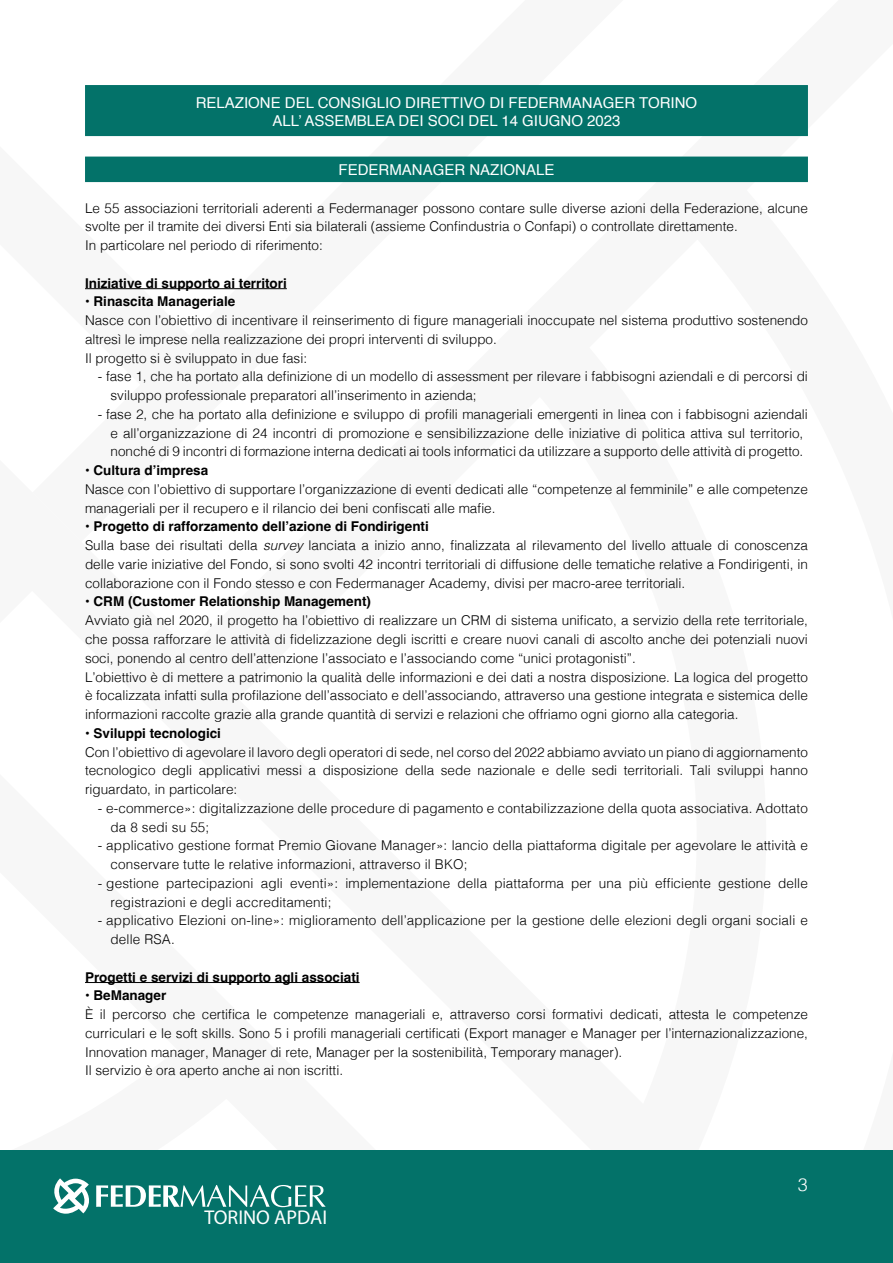
<style>
.page{position:relative;width:893px;height:1263px;background:#fff}
.page>*{position:absolute;margin:0;border:0;box-sizing:border-box;transform-origin:0 0}
.t1{font:19.95px "Myriad Pro";color:#fff}
.t2{font:300 18px "Helvetica";color:#fff}
.t3{font:15px/18px "Helvetica";color:#fff;text-align:center}
.t4{font:300 13.5px/18.8px "Helvetica";color:#000}
.t5{font:700 13.5px "Helvetica";color:#000}
.s1{font-weight:700}
.s2{font-style:italic}
</style>
<div class="page">
<svg style="left:85px;top:136px;width:626px;height:154px"></svg>
<div style="left:0;top:1150px;width:893px;height:113px;background:#037269"></div>
<svg style="left:53px;top:1178px;width:273px;height:36px"></svg>
<div style="left:85px;top:85px;width:723px;height:51px;background:#037269"></div>
<div style="left:85px;top:157px;width:723px;height:25px;background:#037269"></div>
<hr style="left:85px;top:288px;width:202px;height:1px;background:#000">
<hr style="left:85px;top:982px;width:275px;height:1px;background:#000">
<p class="t3" style="left:196px;top:95px;width:503px">RELAZIONE DEL CONSIGLIO DIRETTIVO DI FEDERMANAGER TORINO<br>ALL’ ASSEMBLEA DEI SOCI DEL 14 GIUGNO 2023</p>
<p class="t3" style="left:339px;top:162px;width:217px">FEDERMANAGER NAZIONALE</p>
<p class="t4" style="left:85px;top:199px;width:724px">Le 55 associazioni territoriali aderenti a Federmanager possono contare sulle diverse azioni della Federazione, alcune svolte per il tramite dei diversi Enti sia bilaterali (assieme Confindustria o Confapi) o controllate direttamente.<br>In particolare nel periodo di riferimento:</p>
<p class="t5" style="left:85px;top:278px;width:203px">Iniziative di supporto ai territori</p>
<p class="t5" style="left:85px;top:296px;width:152px">• Rinascita Manageriale</p>
<p class="t4" style="left:85px;top:310px;width:724px">Nasce con l’obiettivo di incentivare il reinserimento di figure manageriali inoccupate nel sistema produttivo sostenendo altresì le imprese nella realizzazione dei propri interventi di sviluppo.<br>Il progetto si è sviluppato in due fasi:</p>
<p class="t4" style="left:111px;top:366px;width:699px;text-indent:-13px">- fase 1, che ha portato alla definizione di un modello di assessment per rilevare i fabbisogni aziendali e di percorsi di sviluppo professionale preparatori all’inserimento in azienda;</p>
<p class="t4" style="left:111px;top:404px;width:699px;text-indent:-13px">- fase 2, che ha portato alla definizione e sviluppo di profili manageriali emergenti in linea con i fabbisogni aziendali e all’organizzazione di 24 incontri di promozione e sensibilizzazione delle iniziative di politica attiva sul territorio, nonché di 9 incontri di formazione interna dedicati ai tools informatici da utilizzare a supporto delle attività di progetto.</p>
<p class="t5" style="left:85px;top:462px;width:125px">• Cultura d’impresa</p>
<p class="t4" style="left:85px;top:480px;width:724px">Nasce con l’obiettivo di supportare l’organizzazione di eventi dedicati alle “competenze al femminile” e alle competenze manageriali per il recupero e il rilancio dei beni confiscati alle mafie.</p>
<p class="t4" style="left:85px;top:517px;width:724px"><span class="s1">• Progetto di rafforzamento dell’azione di Fondirigenti<br></span>Sulla base dei risultati della <span class="s2">survey</span> lanciata a inizio anno, finalizzata al rilevamento del livello attuale di conoscenza delle varie iniziative del Fondo, si sono svolti 42 incontri territoriali di diffusione delle tematiche relative a Fondirigenti, in collaborazione con il Fondo stesso e con Federmanager Academy, divisi per macro-aree territoriali.</p>
<p class="t5" style="left:85px;top:593px;width:287px">• CRM (Customer Relationship Management)</p>
<p class="t4" style="left:85px;top:610px;width:724px">Avviato già nel 2020, il progetto ha l’obiettivo di realizzare un CRM di sistema unificato, a servizio della rete territoriale, che possa rafforzare le attività di fidelizzazione degli iscritti e creare nuovi canali di ascolto anche dei potenziali nuovi soci, ponendo al centro dell’attenzione l’associato e l’associando come “unici protagonisti”.<br>L’obiettivo è di mettere a patrimonio la qualità delle informazioni e dei dati a nostra disposizione. La logica del progetto è focalizzata infatti sulla profilazione dell’associato e dell’associando, attraverso una gestione integrata e sistemica delle informazioni raccolte grazie alla grande quantità di servizi e relazioni che offriamo ogni giorno alla categoria.</p>
<p class="t5" style="left:85px;top:728px;width:138px">• Sviluppi tecnologici</p>
<p class="t4" style="left:85px;top:742px;width:724px;text-align:justify">Con l’obiettivo di agevolare il lavoro degli operatori di sede, nel corso del 2022 abbiamo avviato un piano di aggiornamento tecnologico degli applicativi messi a disposizione della sede nazionale e delle sedi territoriali. Tali sviluppi hanno riguardato, in particolare:</p>
<p class="t4" style="left:111px;top:799px;width:699px;text-indent:-13px">- e-commerce»: digitalizzazione delle procedure di pagamento e contabilizzazione della quota associativa. Adottato da 8 sedi su 55;</p>
<p class="t4" style="left:111px;top:836px;width:699px;text-indent:-13px">- applicativo gestione format Premio Giovane Manager»: lancio della piattaforma digitale per agevolare le attività e conservare tutte le relative informazioni, attraverso il BKO;</p>
<p class="t4" style="left:111px;top:873px;width:699px;text-indent:-13px">- gestione partecipazioni agli eventi»: implementazione della piattaforma per una più efficiente gestione delle registrazioni e degli accreditamenti;</p>
<p class="t4" style="left:111px;top:911px;width:699px;text-indent:-13px">- applicativo Elezioni on-line»: miglioramento dell’applicazione per la gestione delle elezioni degli organi sociali e delle RSA.</p>
<p class="t5" style="left:85px;top:971px;width:276px">Progetti e servizi di supporto agli associati</p>
<p class="t5" style="left:85px;top:990px;width:83px">• BeManager</p>
<p class="t4" style="left:85px;top:1005px;width:724px">È il percorso che certifica le competenze manageriali e, attraverso corsi formativi dedicati, attesta le competenze curriculari e le soft skills. Sono 5 i profili manageriali certificati (Export manager e Manager per l’internazionalizzazione, Innovation manager, Manager di rete, Manager per la sostenibilità, Temporary manager).<br>Il servizio è ora aperto anche ai non iscritti.</p>
<h1 class="t1" style="left:204px;top:1206px;width:124px">TORINO APDAI</h1>
<h2 class="t2" style="left:798px;top:1174px;width:12px">3</h2>
</div>
